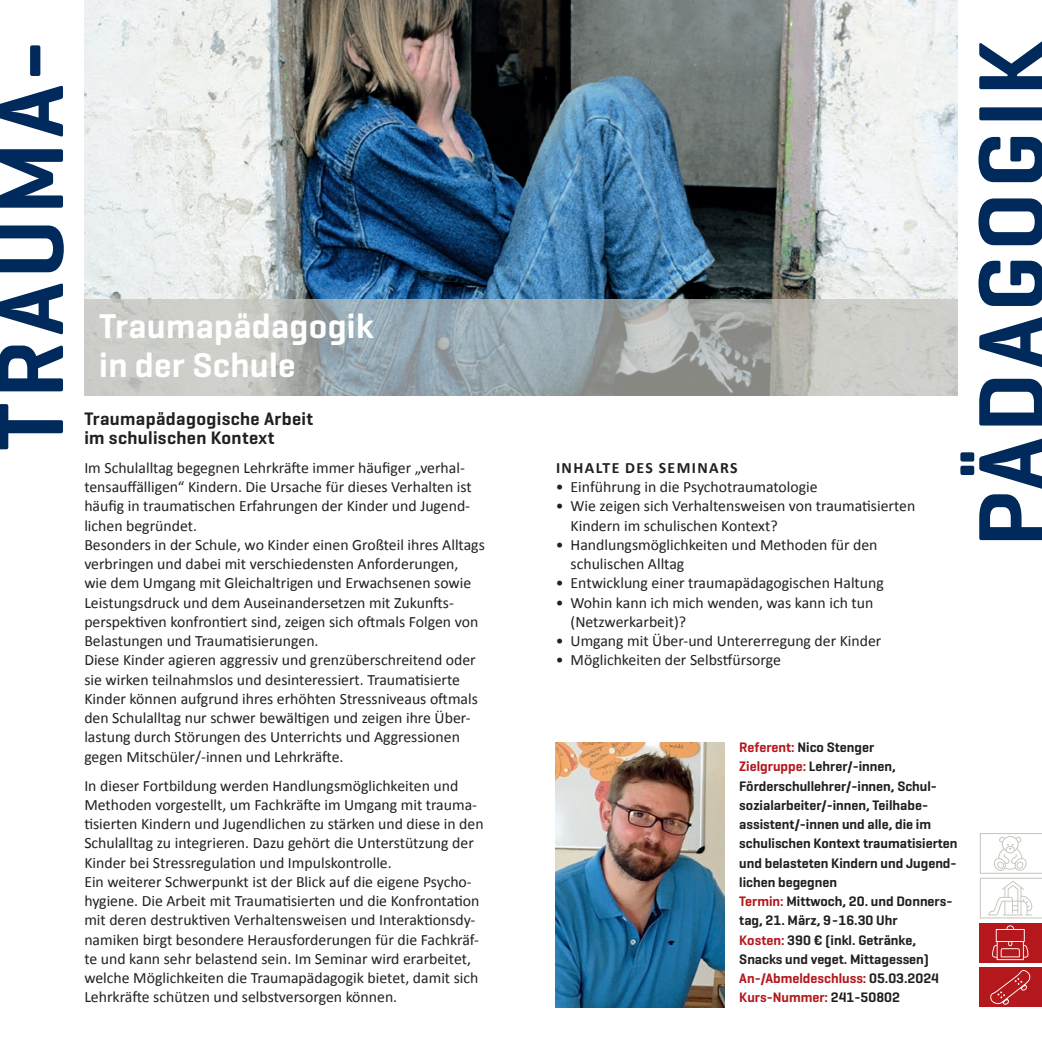
<style>
.page{position:relative;width:1042px;height:1042px;background:#fff}
.page>*{position:absolute;margin:0;border:0;box-sizing:border-box;transform-origin:0 0}
.t1{font:600 96.25px "Geogrotesque";letter-spacing:.05em;color:#002a5c}
.t2{font:600 35px/38.5px "Geogrotesque";letter-spacing:.01em;color:#fff}
.t3{font:600 18.38px/19.2px "Geogrotesque";letter-spacing:.02em;color:#231f20}
.t4{font:15.75px/19.2px "Calibri";color:#231f20}
.t5{font:700 15.75px "Calibri";letter-spacing:.09em;color:#231f20}
.t6{font:600 14px/19.2px "Geogrotesque";color:#231f20}
.s1{color:#b4181d}
</style>
<div class="page">
<img style="left:84px;top:0;width:873px;height:300px">
<svg style="left:84px;top:300px;width:873px;height:96px;background:#afb5b5"></svg>
<div style="left:980px;top:923px;width:62px;height:39px;background:#b4181d"></div>
<div style="left:980px;top:967px;width:62px;height:40px;background:#b4181d"></div>
<svg style="left:992px;top:925px;width:37px;height:35px"></svg>
<svg style="left:980px;top:833px;width:62px;height:85px"></svg>
<svg style="left:990px;top:970px;width:40px;height:35px"></svg>
<img style="left:556px;top:742px;width:168px;height:265px">
<h1 class="t1" style="left:-30px;top:450px;width:412px;rotate:-90deg">TRAUMA-</h1>
<h2 class="t2" style="left:99px;top:307px;width:276px">Traumapädagogik in der Schule</h2>
<p class="t3" style="left:84px;top:409px;width:230px">Traumapädagogische Arbeit im schulischen Kontext</p>
<p class="t4" style="left:84px;top:458px;width:402px">Im Schulalltag begegnen Lehrkräfte immer häufiger „verhal&shy;tensauffälligen“ Kindern. Die Ursache für dieses Verhalten ist häufig in traumatischen Erfahrungen der Kinder und Jugend&shy;lichen begründet.<br>Besonders in der Schule, wo Kinder einen Großteil ihres Alltags verbringen und dabei mit verschiedensten Anforderungen, wie dem Umgang mit Gleichaltrigen und Erwachsenen sowie Leistungsdruck und dem Auseinandersetzen mit Zukunfts&shy;perspektiven konfrontiert sind, zeigen sich oftmals Folgen von Belastungen und Traumatisierungen.<br>Diese Kinder agieren aggressiv und grenzüberschreitend oder sie wirken teilnahmslos und desinteressiert. Traumatisierte Kinder können aufgrund ihres erhöhten Stressniveaus oftmals den Schulalltag nur schwer bewältigen und zeigen ihre Über&shy;lastung durch Störungen des Unterrichts und Aggressionen gegen Mitschüler/-innen und Lehrkräfte.</p>
<p class="t4" style="left:84px;top:775px;width:401px">In dieser Fortbildung werden Handlungsmöglichkeiten und Methoden vorgestellt, um Fachkräfte im Umgang mit trauma&shy;tisierten Kindern und Jugendlichen zu stärken und diese in den Schulalltag zu integrieren. Dazu gehört die Unterstützung der Kinder bei Stressregulation und Impulskontrolle.<br>Ein weiterer Schwerpunkt ist der Blick auf die eigene Psycho&shy;hygiene. Die Arbeit mit Traumatisierten und die Konfrontation mit deren destruktiven Verhaltensweisen und Interaktionsdy&shy;namiken birgt besondere Herausforderungen für die Fachkräf&shy;te und kann sehr belastend sein. Im Seminar wird erarbeitet, welche Möglichkeiten die Traumapädagogik bietet, damit sich Lehrkräfte schützen und selbstversorgen können.</p>
<p class="t5" style="left:556px;top:456px;width:183px">INHALTE DES SEMINARS</p>
<p class="t4" style="left:556px;top:477px;width:263px">• Einführung in die Psychotraumatologie</p>
<p class="t4" style="left:570px;top:496px;width:346px;text-indent:-15px">• Wie zeigen sich Verhaltensweisen von traumatisierten<br>Kindern im schulischen Kontext?</p>
<p class="t4" style="left:570px;top:535px;width:308px;text-indent:-15px">• Handlungsmöglichkeiten und Methoden für den schulischen Alltag</p>
<p class="t4" style="left:556px;top:573px;width:330px">• Entwicklung einer traumapädagogischen Haltung</p>
<p class="t4" style="left:570px;top:592px;width:304px;text-indent:-15px">• Wohin kann ich mich wenden, was kann ich tun (Netzwerkarbeit)?</p>
<p class="t4" style="left:556px;top:631px;width:327px">• Umgang mit Über-und Untererregung der Kinder</p>
<p class="t4" style="left:556px;top:650px;width:227px">• Möglichkeiten der Selbstfürsorge</p>
<h1 class="t1" style="left:952px;top:547px;width:509px;rotate:-90deg">PÄDAGOGIK</h1>
<p class="t6" style="left:739px;top:737px;width:220px"><span class="s1">Referent:</span> Nico Stenger<br><span class="s1">Zielgruppe:</span> Lehrer/-innen,<br>Förderschullehrer/-innen, Schul&shy;sozialarbeiter/-innen, Teilhabe&shy;assistent/-innen und alle, die im schulischen Kontext traumatisierten und belasteten Kindern und Jugend&shy;lichen begegnen<br><span class="s1">Termin:</span> Mittwoch, 20. und Donners&shy;tag, 21. März, 9-16.30 Uhr<br><span class="s1">Kosten:</span> 390 € (inkl. Getränke,<br>Snacks und veget. Mittagessen)<br><span class="s1">An-/Abmeldeschluss:</span> 05.03.2024<br><span class="s1">Kurs-Nummer:</span> 241-50802</p>
</div>
